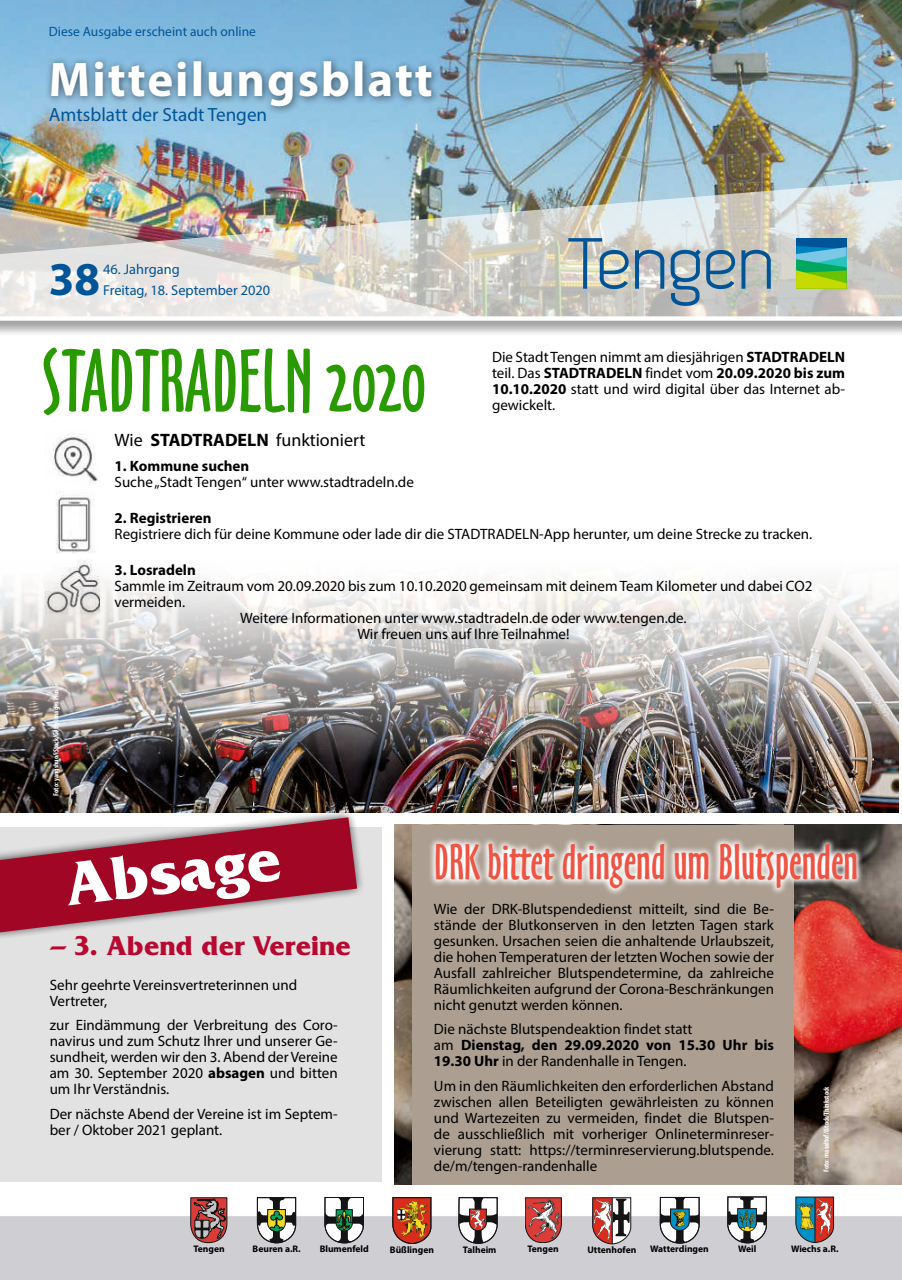
<style>
.page{position:relative;width:902px;height:1280px;background:#fff}
.page>*{position:absolute;margin:0;border:0;box-sizing:border-box;transform-origin:0 0}
.t1{font:82.2px "Oz Handicraft BT";color:#299a01}
.t2{font:700 64.2px "Friz Quadrata";color:#fff}
.t3{font:700 48.9px "Myriad Pro";letter-spacing:.04em;color:#fff}
.t4{font:700 47.25px "Myriad Pro";color:#005598}
.t5{font:46.5px "Oz Handicraft BT";color:#ed5443}
.t6{font:700 28.5px "Friz Quadrata";color:#b9082f}
.t7{font:19.2px "Myriad Pro";color:#005598}
.t8{font:18px "Myriad Pro";color:#000}
.t9{font:15px/15.9px "Myriad Pro";color:#000;text-align:justify}
.t10{font:700 15px "Myriad Pro";color:#000}
.t11{font:14.4px/21px "Myriad Pro";color:#005598}
.t12{font:13.5px "Myriad Pro";color:#005598}
.t13{font:700 9.45px "Myriad Pro";color:#000}
.t14{font:700 condensed 7.5px "Myriad Pro";color:#fff}
.s1{font-weight:700}
</style>
<div class="page">
<div style="left:0;top:0;width:901px;height:337px;background:#000;opacity:.36"></div>
<img style="left:0;top:0;width:901px;height:321px">
<img style="left:0;top:180px;width:901px;height:137px">
<img style="left:0;top:207px;width:471px;height:110px">
<div style="left:796px;top:238px;width:50px;height:51px;background:#005598"></div>
<svg style="left:796px;top:246px;width:50px;height:43px;background:#62bc66"></svg>
<svg style="left:568px;top:238px;width:96px;height:51px;background:#a7b7bb"></svg>
<svg style="left:670px;top:250px;width:30px;height:56px;background:#7c9cb2"></svg>
<svg style="left:706px;top:250px;width:64px;height:39px;background:#87a2b1"></svg>
<div style="left:45px;top:55px;width:396px;height:61px;background:#000;opacity:.56"></div>
<div style="left:0;top:1213px;width:901px;height:67px;background:#ceced3"></div>
<svg style="left:257px;top:1197px;width:39px;height:46px"></svg>
<svg style="left:324px;top:1197px;width:40px;height:46px"></svg>
<svg style="left:392px;top:1197px;width:39px;height:47px;background:#b35630"></svg>
<svg style="left:458px;top:1197px;width:39px;height:47px"></svg>
<svg style="left:592px;top:1197px;width:39px;height:47px"></svg>
<hr style="left:612px;top:1198px;width:1px;height:46px;background:#141414">
<svg style="left:659px;top:1197px;width:40px;height:46px"></svg>
<svg style="left:727px;top:1196px;width:39px;height:47px"></svg>
<svg style="left:795px;top:1196px;width:39px;height:47px;background:#887a70"></svg>
<hr style="left:814px;top:1197px;width:1px;height:45px;background:#141414">
<svg style="left:190px;top:1197px;width:37px;height:46px;background:#905655"></svg>
<svg style="left:525px;top:1197px;width:36px;height:46px;background:#b45a58"></svg>
<div style="left:0;top:827px;width:381px;height:355px;background:#e2e2e2"></div>
<img style="left:793px;top:825px;width:108px;height:359px">
<img style="left:394px;top:825px;width:18px;height:359px">
<img style="left:0;top:581px;width:898px;height:231px">
<img style="left:53px;top:434px;width:45px;height:50px">
<img style="left:40px;top:560px;width:60px;height:59px">
<img style="left:56px;top:492px;width:39px;height:62px">
<div style="left:412px;top:825px;width:381px;height:359px;background:#ac9f92"></div>
<svg style="left:430px;top:836px;width:434px;height:61px"></svg>
<img style="left:0;top:806px;width:368px;height:132px">
<svg style="left:0;top:817px;width:357px;height:115px"></svg>
<p class="t12" style="left:49px;top:24px;width:208px">Diese Ausgabe erscheint auch online</p>
<h3 class="t3" style="left:49px;top:48px;width:385px">Mitteilungsblatt</h3>
<p class="t7" style="left:49px;top:103px;width:220px">Amtsblatt der Stadt Tengen</p>
<h3 class="t4" style="left:49px;top:248px;width:53px">38</h3>
<p class="t11" style="left:103px;top:258px;width:169px">46. Jahrgang<br>Freitag, 18. September 2020</p>
<h1 class="t1" style="left:42px;top:334px;width:385px">STADTRADELN 2020</h1>
<p class="t9" style="left:492px;top:349px;width:354px">Die Stadt Tengen nimmt am diesjährigen <span class="s1">STADTRADELN </span>teil. Das <span class="s1">STADTRADELN</span> findet vom <span class="s1">20.09.2020 bis zum 10.10.2020</span> statt und wird digital über das Internet ab&shy;gewickelt.</p>
<p class="t14" style="left:51px;top:796px;width:108px;rotate:-90deg">Foto: yangshuo/iStock/Getty Images Plus</p>
<p class="t8" style="left:115px;top:429px;width:252px">Wie <span class="s1">STADTRADELN</span> funktioniert</p>
<p class="t10" style="left:115px;top:456px;width:136px">1. Kommune suchen</p>
<p class="t9" style="left:115px;top:473px;width:301px">Suche „Stadt Tengen“ unter www.stadtradeln.de</p>
<p class="t10" style="left:115px;top:508px;width:98px">2. Registrieren</p>
<p class="t9" style="left:115px;top:526px;width:699px">Registriere dich für deine Kommune oder lade dir die STADTRADELN-App herunter, um deine Strecke zu tracken.</p>
<p class="t10" style="left:115px;top:560px;width:83px">3. Losradeln</p>
<p class="t9" style="left:115px;top:578px;width:699px">Sammle im Zeitraum vom 20.09.2020 bis zum 10.10.2020 gemeinsam mit deinem Team Kilometer und dabei CO2</p>
<p class="t9" style="left:115px;top:594px;width:72px">vermeiden.</p>
<p class="t9" style="left:240px;top:610px;width:448px">Weitere Informationen unter www.stadtradeln.de oder www.tengen.de.</p>
<p class="t9" style="left:357px;top:626px;width:213px">Wir freuen uns auf Ihre Teilnahme!</p>
<h2 class="t2" style="left:61px;top:849px;width:218px;rotate:-7deg">Absage</h2>
<h3 class="t6" style="left:51px;top:930px;width:301px">– 3. Abend der Vereine</h3>
<p class="t9" style="left:50px;top:976px;width:249px">Sehr geehrte Vereinsvertreterinnen und<br>Vertreter,</p>
<p class="t9" style="left:50px;top:1017px;width:289px">zur Eindämmung der Verbreitung des Coro&shy;navirus und zum Schutz Ihrer und unserer Ge&shy;sundheit, werden wir den 3. Abend der Vereine am 30. September 2020 <span class="s1">absagen</span> und bitten um Ihr Verständnis.</p>
<p class="t9" style="left:50px;top:1105px;width:289px">Der nächste Abend der Vereine ist im Septem&shy;ber / Oktober 2021 geplant.</p>
<h3 class="t5" style="left:434px;top:835px;width:426px">DRK bittet dringend um Blutspenden</h3>
<p class="t9" style="left:434px;top:901px;width:341px">Wie der DRK-Blutspendedienst mitteilt, sind die Be&shy;stände der Blutkonserven in den letzten Tagen stark gesunken. Ursachen seien die anhaltende Urlaubszeit, die hohen Temperaturen der letzten Wochen sowie der Ausfall zahlreicher Blutspendetermine, da zahlreiche Räumlichkeiten aufgrund der Corona-Beschränkungen nicht genutzt werden können.</p>
<p class="t9" style="left:434px;top:1021px;width:341px;text-align:left">Die nächste Blutspendeaktion findet statt<br>am <span class="s1">Dienstag, den 29.09.2020 von 15.30 Uhr bis<br>19.30 Uhr</span> in der Randenhalle in Tengen.</p>
<p class="t9" style="left:434px;top:1077px;width:341px">Um in den Räumlichkeiten den erforderlichen Abstand zwischen allen Beteiligten gewährleisten zu können und Wartezeiten zu vermeiden, findet die Blutspen&shy;de ausschließlich mit vorheriger Onlineterminreser&shy;vierung statt: https://terminreservierung.blutspende. de/m/tengen-randenhalle</p>
<p class="t14" style="left:821px;top:1172px;width:87px;rotate:-90deg">Foto: masaltof/iStock/Thinkstock</p>
<p class="t13" style="left:193px;top:1243px;width:33px">Tengen</p>
<p class="t13" style="left:252px;top:1243px;width:50px">Beuren a.R.</p>
<p class="t13" style="left:320px;top:1243px;width:51px">Blumenfeld</p>
<p class="t13" style="left:390px;top:1243px;width:45px">Büßlingen</p>
<p class="t13" style="left:463px;top:1243px;width:35px">Talheim</p>
<p class="t13" style="left:527px;top:1243px;width:33px">Tengen</p>
<p class="t13" style="left:587px;top:1244px;width:50px">Uttenhofen</p>
<p class="t13" style="left:650px;top:1243px;width:60px">Watterdingen</p>
<p class="t13" style="left:738px;top:1243px;width:20px">Weil</p>
<p class="t13" style="left:791px;top:1242px;width:49px">Wiechs a.R.</p>
</div>
